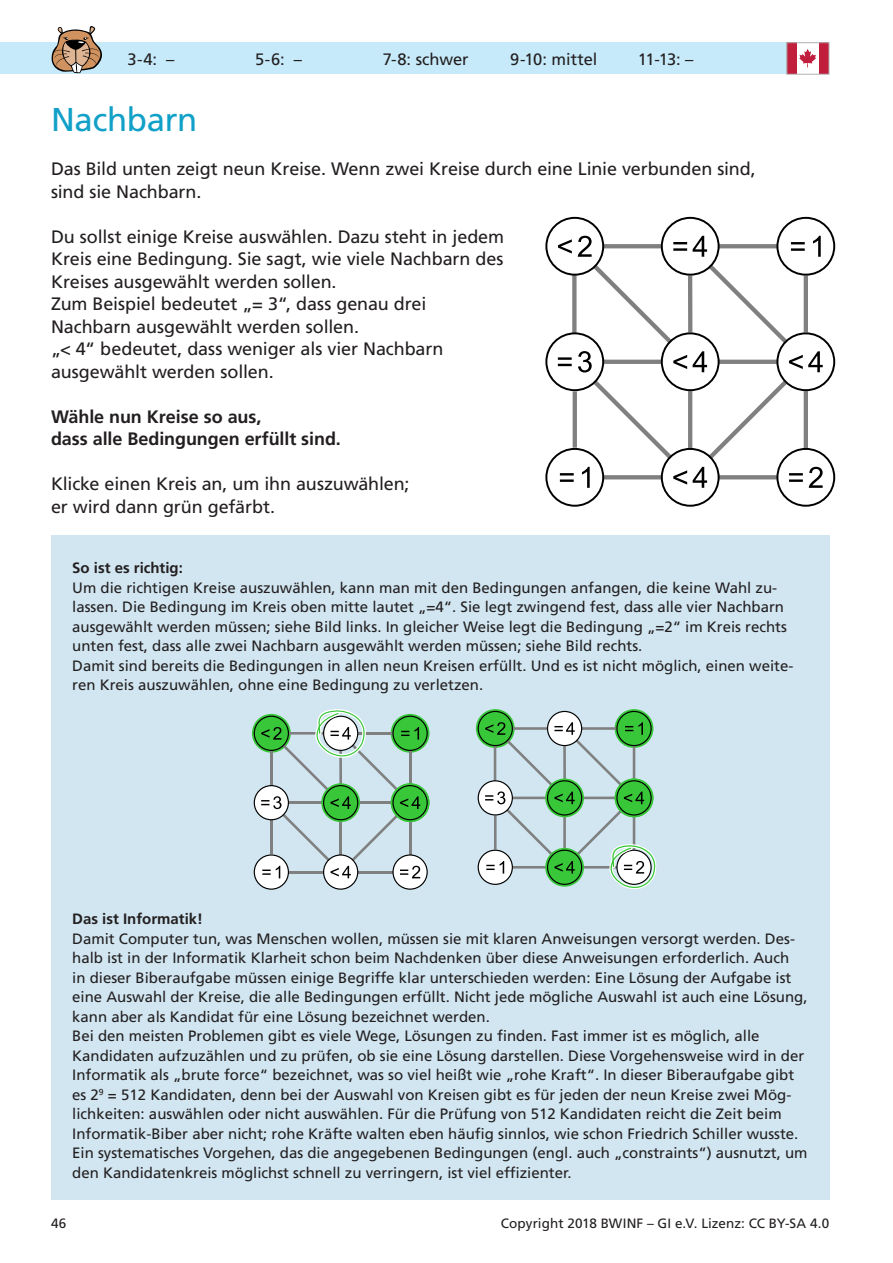
<style>
.page{position:relative;width:893px;height:1263px;background:#fff}
.page>*{position:absolute;margin:0;border:0;box-sizing:border-box;transform-origin:0 0}
.t1{font:33px "Frutiger LT Std";letter-spacing:-.01em;color:#11a0c8}
.t2{font:18px/22.5px "Frutiger LT Std";letter-spacing:-.005em;color:#231f20}
.t3{font:700 18px/22.5px "Frutiger LT Std";letter-spacing:-.005em;color:#231f20}
.t4{font:16.5px "Frutiger LT Std";letter-spacing:-.005em;color:#231f20}
.t5{font:15px/19.5px "Frutiger LT Std";color:#231f20}
.t6{font:700 15px "Frutiger LT Std";color:#231f20}
.t7{font:13.5px "Frutiger LT Std";letter-spacing:.005em;color:#231f20}
</style>
<div class="page">
<div style="left:51px;top:535px;width:778px;height:664px;background:#d1e6f1"></div>
<svg style="left:252px;top:714px;width:39px;height:39px"></svg>
<div style="left:391px;top:714px;width:38px;height:39px;background:#38c738;border-radius:50%"></div>
<svg style="left:393px;top:855px;width:34px;height:34px"></svg>
<div style="left:392px;top:854px;width:36px;height:36px;border:1px solid #000;border-radius:50%"></div>
<div style="left:254px;top:855px;width:34px;height:34px;background:#fff;border-radius:50%"></div>
<div style="left:254px;top:854px;width:35px;height:36px;border:1px solid #000;border-radius:50%"></div>
<svg style="left:254px;top:716px;width:34px;height:34px"></svg>
<div style="left:254px;top:716px;width:35px;height:35px;border:1px solid #000;border-radius:50%"></div>
<svg style="left:254px;top:786px;width:34px;height:34px"></svg>
<div style="left:254px;top:785px;width:35px;height:35px;border:1px solid #000;border-radius:50%"></div>
<div style="left:391px;top:783px;width:38px;height:39px;background:#38c738;border-radius:50%"></div>
<div style="left:324px;top:855px;width:34px;height:34px;background:#fff;border-radius:50%"></div>
<div style="left:323px;top:854px;width:35px;height:36px;border:1px solid #000;border-radius:50%"></div>
<svg style="left:261px;top:709px;width:167px;height:169px"></svg>
<svg style="left:476px;top:709px;width:39px;height:39px"></svg>
<svg style="left:615px;top:709px;width:38px;height:39px"></svg>
<svg style="left:478px;top:850px;width:34px;height:34px"></svg>
<div style="left:478px;top:850px;width:35px;height:35px;border:1px solid #000;border-radius:50%"></div>
<div style="left:478px;top:711px;width:34px;height:34px;background:#38c738;border-radius:50%"></div>
<div style="left:478px;top:711px;width:35px;height:35px;border:1px solid #000;border-radius:50%"></div>
<svg style="left:478px;top:781px;width:34px;height:34px"></svg>
<div style="left:478px;top:780px;width:35px;height:35px;border:1px solid #000;border-radius:50%"></div>
<svg style="left:617px;top:711px;width:34px;height:34px"></svg>
<div style="left:616px;top:711px;width:36px;height:35px;border:1px solid #000;border-radius:50%"></div>
<svg style="left:547px;top:711px;width:35px;height:34px"></svg>
<div style="left:547px;top:711px;width:35px;height:35px;border:1px solid #000;border-radius:50%"></div>
<svg style="left:485px;top:722px;width:172px;height:167px"></svg>
<svg style="left:572px;top:244px;width:237px;height:236px"></svg>
<div style="left:777px;top:449px;width:57px;height:57px;background:#fff;border-radius:50%"></div>
<div style="left:776px;top:448px;width:59px;height:59px;border:2px solid #000;border-radius:50%"></div>
<svg style="left:789px;top:473px;width:14px;height:2px"></svg>
<hr style="left:789px;top:479px;width:14px;height:3px;background:#000">
<svg style="left:809px;top:467px;width:14px;height:21px"></svg>
<div style="left:546px;top:449px;width:57px;height:57px;background:#fff;border-radius:50%"></div>
<div style="left:545px;top:448px;width:59px;height:59px;border:2px solid #000;border-radius:50%"></div>
<svg style="left:560px;top:473px;width:14px;height:2px"></svg>
<hr style="left:560px;top:479px;width:14px;height:3px;background:#000">
<svg style="left:582px;top:467px;width:8px;height:21px"></svg>
<div style="left:662px;top:449px;width:57px;height:57px;background:#fff;border-radius:50%"></div>
<div style="left:661px;top:448px;width:59px;height:59px;border:2px solid #000;border-radius:50%"></div>
<svg style="left:673px;top:470px;width:14px;height:15px"></svg>
<svg style="left:693px;top:467px;width:14px;height:21px"></svg>
<div style="left:546px;top:218px;width:57px;height:57px;background:#fff;border-radius:50%"></div>
<div style="left:545px;top:217px;width:59px;height:59px;border:2px solid #000;border-radius:50%"></div>
<svg style="left:558px;top:239px;width:14px;height:15px"></svg>
<div style="left:546px;top:333px;width:57px;height:57px;background:#fff;border-radius:50%"></div>
<div style="left:545px;top:332px;width:59px;height:59px;border:2px solid #000;border-radius:50%"></div>
<hr style="left:558px;top:357px;width:14px;height:3px;background:#000">
<svg style="left:558px;top:364px;width:14px;height:2px"></svg>
<div style="left:777px;top:218px;width:57px;height:57px;background:#fff;border-radius:50%"></div>
<div style="left:776px;top:217px;width:59px;height:59px;border:2px solid #000;border-radius:50%"></div>
<svg style="left:791px;top:242px;width:14px;height:2px"></svg>
<hr style="left:791px;top:248px;width:14px;height:3px;background:#000">
<svg style="left:813px;top:236px;width:8px;height:21px"></svg>
<div style="left:777px;top:333px;width:57px;height:57px;background:#fff;border-radius:50%"></div>
<div style="left:776px;top:332px;width:59px;height:59px;border:2px solid #000;border-radius:50%"></div>
<svg style="left:789px;top:351px;width:34px;height:21px"></svg>
<div style="left:662px;top:218px;width:57px;height:57px;background:#fff;border-radius:50%"></div>
<div style="left:661px;top:217px;width:59px;height:59px;border:2px solid #000;border-radius:50%"></div>
<svg style="left:693px;top:236px;width:14px;height:21px"></svg>
<div style="left:662px;top:333px;width:57px;height:57px;background:#fff;border-radius:50%"></div>
<div style="left:661px;top:332px;width:59px;height:59px;border:2px solid #000;border-radius:50%"></div>
<svg style="left:578px;top:236px;width:109px;height:136px"></svg>
<svg style="left:693px;top:351px;width:14px;height:21px"></svg>
<div style="left:0;top:43px;width:791px;height:31px;background:#c6eafa"></div>
<svg style="left:51px;top:26px;width:52px;height:47px"></svg>
<div style="left:787px;top:43px;width:10px;height:31px;background:#c01e3c"></div>
<div style="left:819px;top:43px;width:10px;height:31px;background:#c01e3c"></div>
<svg style="left:799px;top:49px;width:17px;height:18px"></svg>
<p class="t4" style="left:128px;top:49px;width:48px">3-4: –</p>
<p class="t4" style="left:255px;top:49px;width:48px">5-6: –</p>
<p class="t4" style="left:383px;top:49px;width:87px">7-8: schwer</p>
<p class="t4" style="left:510px;top:49px;width:89px">9-10: mittel</p>
<p class="t4" style="left:638px;top:49px;width:57px">11-13: –</p>
<h1 class="t1" style="left:51px;top:100px;width:148px">Nachbarn</h1>
<p class="t2" style="left:51px;top:158px;width:706px">Das Bild unten zeigt neun Kreise. Wenn zwei Kreise durch eine Linie verbunden sind, sind sie Nachbarn.</p>
<p class="t2" style="left:51px;top:225px;width:455px">Du sollst einige Kreise auswählen. Dazu steht in jedem Kreis eine Bedingung. Sie sagt, wie viele Nachbarn des Kreises ausgewählt werden sollen.<br>Zum Beispiel bedeutet „= 3“, dass genau drei Nachbarn ausgewählt werden sollen.<br>„&lt; 4“ bedeutet, dass weniger als vier Nachbarn ausgewählt werden sollen.</p>
<p class="t3" style="left:51px;top:405px;width:291px">Wähle nun Kreise so aus,<br>dass alle Bedingungen erfüllt sind.</p>
<p class="t2" style="left:51px;top:473px;width:360px">Klicke einen Kreis an, um ihn auszuwählen; er wird dann grün gefärbt.</p>
<p class="t6" style="left:72px;top:559px;width:112px">So ist es richtig:</p>
<p class="t5" style="left:72px;top:578px;width:723px">Um die richtigen Kreise auszuwählen, kann man mit den Bedingungen anfangen, die keine Wahl zu&shy;lassen. Die Bedingung im Kreis oben mitte lautet „=4“. Sie legt zwingend fest, dass alle vier Nachbarn ausgewählt werden müssen; siehe Bild links. In gleicher Weise legt die Bedingung „=2“ im Kreis rechts unten fest, dass alle zwei Nachbarn ausgewählt werden müssen; siehe Bild rechts.<br>Damit sind bereits die Bedingungen in allen neun Kreisen erfüllt. Und es ist nicht möglich, einen weite&shy;ren Kreis auszuwählen, ohne eine Bedingung zu verletzen.</p>
<p class="t6" style="left:72px;top:910px;width:132px">Das ist Informatik!</p>
<p class="t5" style="left:72px;top:929px;width:737px">Damit Computer tun, was Menschen wollen, müssen sie mit klaren Anweisungen versorgt werden. Des&shy;halb ist in der Informatik Klarheit schon beim Nachdenken über diese Anweisungen erforderlich. Auch<br>in dieser Biberaufgabe müssen einige Begriffe klar unterschieden werden: Eine Lösung der Aufgabe ist eine Auswahl der Kreise, die alle Bedingungen erfüllt. Nicht jede mögliche Auswahl ist auch eine Lösung, kann aber als Kandidat für eine Lösung bezeichnet werden.<br>Bei den meisten Problemen gibt es viele Wege, Lösungen zu finden. Fast immer ist es möglich, alle Kandidaten aufzuzählen und zu prüfen, ob sie eine Lösung darstellen. Diese Vorgehensweise wird in der Informatik als „brute force“ bezeichnet, was so viel heißt wie „rohe Kraft“. In dieser Biberaufgabe gibt es 2<sup>9</sup> = 512 Kandidaten, denn bei der Auswahl von Kreisen gibt es für jeden der neun Kreise zwei Mög&shy;lichkeiten: auswählen oder nicht auswählen. Für die Prüfung von 512 Kandidaten reicht die Zeit beim Informatik-Biber aber nicht; rohe Kräfte walten eben häufig sinnlos, wie schon Friedrich Schiller wusste.<br>Ein systematisches Vorgehen, das die angegebenen Bedingungen (engl. auch „constraints“) ausnutzt, um den Kandidatenkreis möglichst schnell zu verringern, ist viel effizienter.</p>
<p class="t7" style="left:51px;top:1216px;width:17px">46</p>
<p class="t7" style="left:501px;top:1216px;width:330px">Copyright 2018 BWINF – GI e.V. Lizenz: CC BY-SA 4.0</p>
</div>
